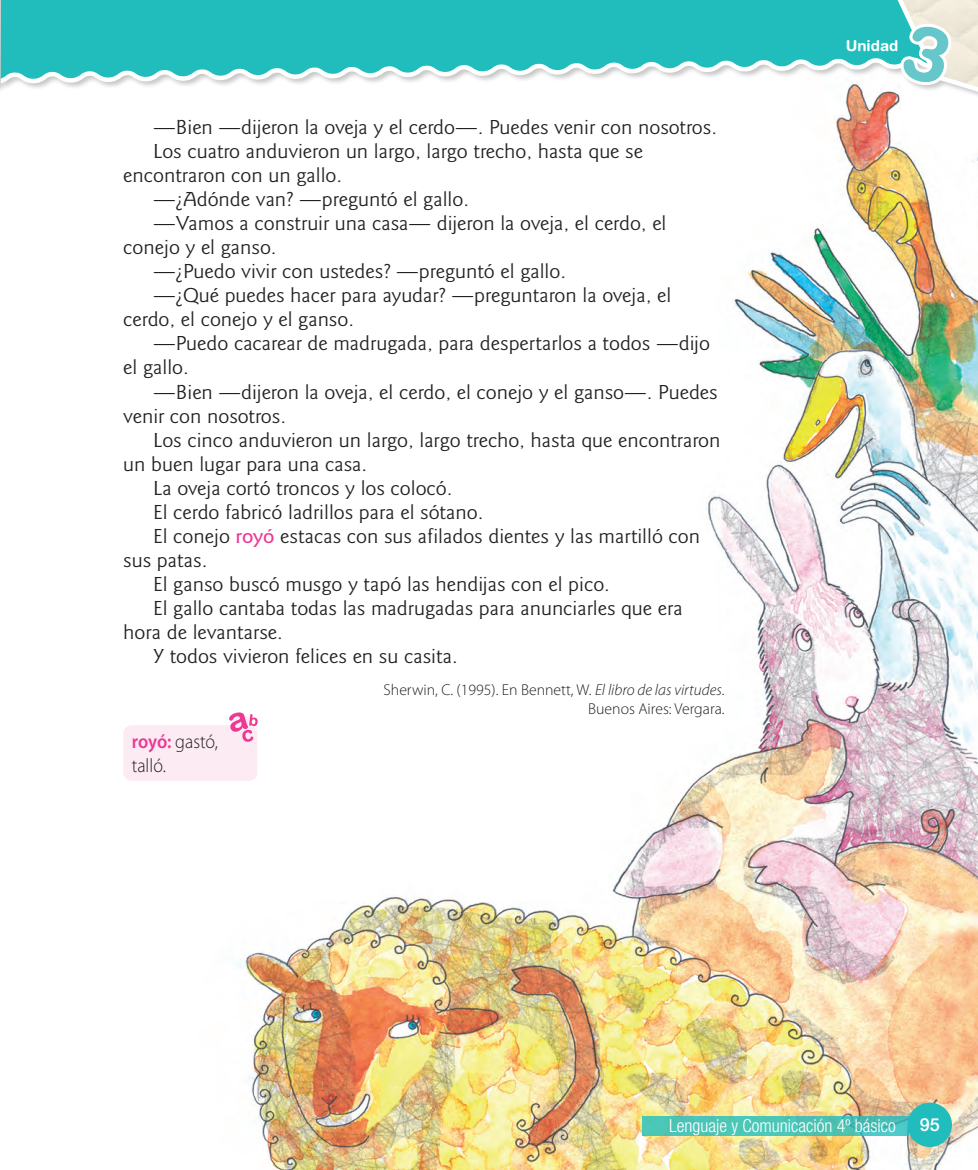
<style>
.page{position:relative;width:978px;height:1170px;background:#fff}
.page>*{position:absolute;margin:0;border:0;box-sizing:border-box;transform-origin:0 0}
.t1{font:21px "Goudy Sans Std";color:#231f20;scale:1.08 1}
.t2{font:300 19.5px/24px "Myriad Pro";color:#231f20;scale:.93 1}
.t3{font:300 condensed 18px "Helvetica Neue LT Std";color:#fff}
.t4{font:500 18px "Helvetica Neue LT Std";color:#fff}
.t5{font:300 15.75px/19.5px "Myriad Pro";color:#231f20;text-align:right}
.t6{font:700 15px "Helvetica Rounded LT Std";letter-spacing:-.005em;color:#fff}
.s1{font-weight:500;color:#ed3896}
.s2{font-style:italic}
.s3{font-weight:600;color:#ed3896}
</style>
<div class="page">
<img style="left:124px;top:109px;width:854px;height:1060px">
<hr style="left:0;top:0;width:1px;height:268px;background:#d8eeef">
<div style="left:123px;top:725px;width:134px;height:55px;background:#fcebf2;border-radius:9px"></div>
<svg style="left:229px;top:711px;width:29px;height:31px"></svg>
<div style="left:908px;top:1102px;width:44px;height:44px;background:#21bdbd;border-radius:50%"></div>
<svg style="left:642px;top:1116px;width:266px;height:19px;background:#4ac3b6"></svg>
<div style="left:0;top:0;width:978px;height:109px;background:#fff"></div>
<svg style="left:1px;top:0;width:888px;height:91px"></svg>
<svg style="left:889px;top:0;width:89px;height:101px"></svg>
<p class="t1" style="left:153px;top:116px;width:524px">—Bien —dijeron la oveja y el cerdo—. Puedes venir con nosotros.</p>
<p class="t1" style="left:153px;top:140px;width:455px">Los cuatro anduvieron un largo, largo trecho, hasta que se</p>
<p class="t1" style="left:123px;top:164px;width:204px">encontraron con un gallo.</p>
<p class="t1" style="left:153px;top:188px;width:294px">—¿Adónde van? —preguntó el gallo.</p>
<p class="t1" style="left:153px;top:212px;width:477px">—Vamos a construir una casa— dijeron la oveja, el cerdo, el</p>
<p class="t1" style="left:123px;top:236px;width:143px">conejo y el ganso.</p>
<p class="t1" style="left:153px;top:260px;width:384px">—¿Puedo vivir con ustedes? —preguntó el gallo.</p>
<p class="t1" style="left:153px;top:284px;width:481px">—¿Qué puedes hacer para ayudar? —preguntaron la oveja, el</p>
<p class="t1" style="left:123px;top:308px;width:215px">cerdo, el conejo y el ganso.</p>
<p class="t1" style="left:153px;top:332px;width:517px">—Puedo cacarear de madrugada, para despertarlos a todos —dijo</p>
<p class="t1" style="left:123px;top:356px;width:62px">el gallo.</p>
<p class="t1" style="left:153px;top:380px;width:524px">—Bien —dijeron la oveja, el cerdo, el conejo y el ganso—. Puedes</p>
<p class="t1" style="left:123px;top:404px;width:152px">venir con nosotros.</p>
<p class="t1" style="left:153px;top:428px;width:527px">Los cinco anduvieron un largo, largo trecho, hasta que encontraron</p>
<p class="t1" style="left:123px;top:452px;width:227px">un buen lugar para una casa.</p>
<p class="t1" style="left:153px;top:476px;width:279px">La oveja cortó troncos y los colocó.</p>
<p class="t1" style="left:153px;top:500px;width:307px">El cerdo fabricó ladrillos para el sótano.</p>
<p class="t1" style="left:153px;top:524px;width:508px">El conejo <span class="s1">royó</span> estacas con sus afilados dientes y las martilló con</p>
<p class="t1" style="left:123px;top:548px;width:79px">sus patas.</p>
<p class="t1" style="left:153px;top:572px;width:425px">El ganso buscó musgo y tapó las hendijas con el pico.</p>
<p class="t1" style="left:153px;top:596px;width:492px">El gallo cantaba todas las madrugadas para anunciarles que era</p>
<p class="t1" style="left:123px;top:620px;width:149px">hora de levantarse.</p>
<p class="t1" style="left:153px;top:644px;width:284px">Y todos vivieron felices en su casita.</p>
<p class="t5" style="left:384px;top:679px;width:342px">Sherwin, C. (1995). En Bennett, W. <span class="s2">El libro de las virtudes</span>.<br>Buenos Aires: Vergara.</p>
<p class="t2" style="left:132px;top:729px;width:94px"><span class="s3">royó:</span> gastó, talló.</p>
<p class="t6" style="left:846px;top:36px;width:54px">Unidad</p>
<p class="t3" style="left:669px;top:1115px;width:228px">Lenguaje y Comunicación 4º básico</p>
<p class="t4" style="left:920px;top:1113px;width:22px">95</p>
</div>
